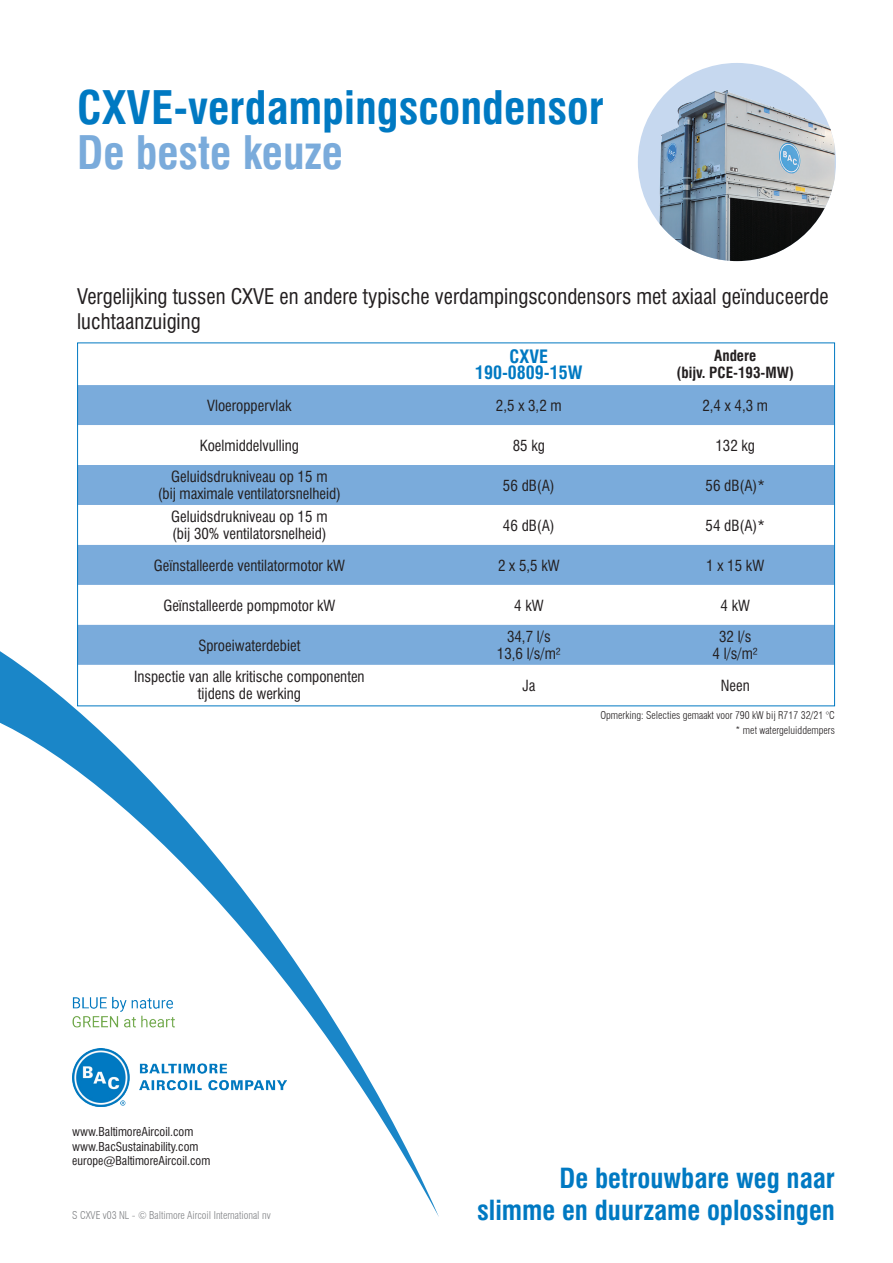
<style>
.page{position:relative;width:893px;height:1263px;background:#fff}
.page>*{position:absolute;margin:0;border:0;box-sizing:border-box;transform-origin:0 0}
.t1{font:700 condensed 45px "Swiss 721 BT";color:#0079c2}
.t2{font:700 condensed 45px "Swiss 721 BT";color:#7aabdb}
.t3{font:700 condensed 27px "Swiss 721 BT";color:#0079c2}
.t4{font:condensed 21px/25.2px "Swiss 721 BT";color:#231f20}
.t5{font:700 condensed 18px "Swiss 721 BT";color:#0079c2}
.Bullets{font:condensed 15px/16.5px "Swiss 721 BT";color:#231f20;text-align:center}
.t6{font:700 condensed 15px "Swiss 721 BT";color:#231f20}
.Bullets-2{font:condensed 12px "Swiss 721 BT";color:#231f20}
.Bullets-3{font:300 condensed 10.5px "Swiss 721 BT";color:#231f20}
.Bullets-4{font:300 condensed 10.5px "Swiss 721 BT";color:#808285}
</style>
<div class="page">
<svg style="left:0;top:651px;width:439px;height:566px"></svg>
<img style="left:72px;top:996px;width:104px;height:32px">
<img style="left:72px;top:1049px;width:215px;height:57px">
<svg style="left:79px;top:385px;width:754px;height:280px;fill:#7aabdb"></svg>
<div style="left:638px;top:63px;width:198px;height:198px;background:#c6d8ef;border-radius:50%"></div>
<img style="left:651px;top:78px;width:184px;height:183px">
<p class="t1" style="left:77px;top:81px;width:528px">CXVE-verdampingscondensor</p>
<p class="t2" style="left:77px;top:126px;width:267px">De beste keuze</p>
<p class="t4" style="left:77px;top:284px;width:753px">Vergelijking tussen CXVE en andere typische verdampingscondensors met axiaal geïnduceerde luchtaanzuiging</p>
<p class="t5" style="left:510px;top:345px;width:40px">CXVE</p>
<p class="t5" style="left:475px;top:362px;width:109px">190-0809-15W</p>
<p class="t6" style="left:714px;top:347px;width:44px">Andere</p>
<p class="t6" style="left:676px;top:363px;width:119px">(bijv. PCE-193-MW)</p>
<p class="Bullets" style="left:207px;top:397px;width:86px">Vloeroppervlak</p>
<p class="Bullets" style="left:496px;top:397px;width:67px">2,5 x 3,2 m</p>
<p class="Bullets" style="left:702px;top:397px;width:67px">2,4 x 4,3 m</p>
<p class="Bullets" style="left:200px;top:437px;width:101px">Koelmiddelvulling</p>
<p class="Bullets" style="left:513px;top:437px;width:34px">85 kg</p>
<p class="Bullets" style="left:715px;top:437px;width:41px">132 kg</p>
<p class="Bullets" style="left:158px;top:469px;width:185px">Geluidsdrukniveau op 15 m<br>(bij maximale ventilatorsnelheid)</p>
<p class="Bullets" style="left:503px;top:477px;width:53px">56 dB(A)</p>
<p class="Bullets" style="left:706px;top:477px;width:61px">56 dB(A)*</p>
<p class="Bullets" style="left:171px;top:509px;width:158px;text-align:left">Geluidsdrukniveau op 15 m (bij 30% ventilatorsnelheid)</p>
<p class="Bullets" style="left:503px;top:517px;width:53px">46 dB(A)</p>
<p class="Bullets" style="left:706px;top:517px;width:61px">54 dB(A)*</p>
<p class="Bullets" style="left:154px;top:557px;width:193px">Geïnstalleerde ventilatormotor kW</p>
<p class="Bullets" style="left:498px;top:557px;width:63px">2 x 5,5 kW</p>
<p class="Bullets" style="left:706px;top:557px;width:59px">1 x 15 kW</p>
<p class="Bullets" style="left:163px;top:597px;width:173px">Geïnstalleerde pompmotor kW</p>
<p class="Bullets" style="left:514px;top:597px;width:31px">4 kW</p>
<p class="Bullets" style="left:720px;top:597px;width:31px">4 kW</p>
<p class="Bullets" style="left:198px;top:637px;width:103px">Sproeiwaterdebiet</p>
<p class="Bullets" style="left:507px;top:629px;width:45px">34,7 l/s</p>
<p class="Bullets" style="left:497px;top:645px;width:65px">13,6 l/s/m²</p>
<p class="Bullets" style="left:719px;top:629px;width:34px">32 l/s</p>
<p class="Bullets" style="left:713px;top:645px;width:47px">4 l/s/m²</p>
<p class="Bullets" style="left:134px;top:668px;width:232px">Inspectie van alle kritische componenten tijdens de werking</p>
<p class="Bullets" style="left:522px;top:677px;width:15px">Ja</p>
<p class="Bullets" style="left:721px;top:677px;width:30px">Neen</p>
<p class="Bullets-2" style="left:72px;top:1125px;width:123px">www.BaltimoreAircoil.com</p>
<p class="Bullets-2" style="left:72px;top:1139px;width:128px">www.BacSustainability.com</p>
<p class="Bullets-2" style="left:72px;top:1154px;width:140px">europe@BaltimoreAircoil.com</p>
<p class="Bullets-3" style="left:600px;top:709px;width:236px">Opmerking: Selecties gemaakt voor 790 kW bij R717 32/21 °C</p>
<p class="Bullets-3" style="left:736px;top:724px;width:101px">* met watergeluiddempers</p>
<p class="t3" style="left:560px;top:1162px;width:277px">De betrouwbare weg naar</p>
<p class="Bullets-4" style="left:72px;top:1209px;width:200px">S CXVE v03 NL - © Baltimore Aircoil International nv</p>
<p class="t3" style="left:477px;top:1194px;width:359px">slimme en duurzame oplossingen</p>
</div>
